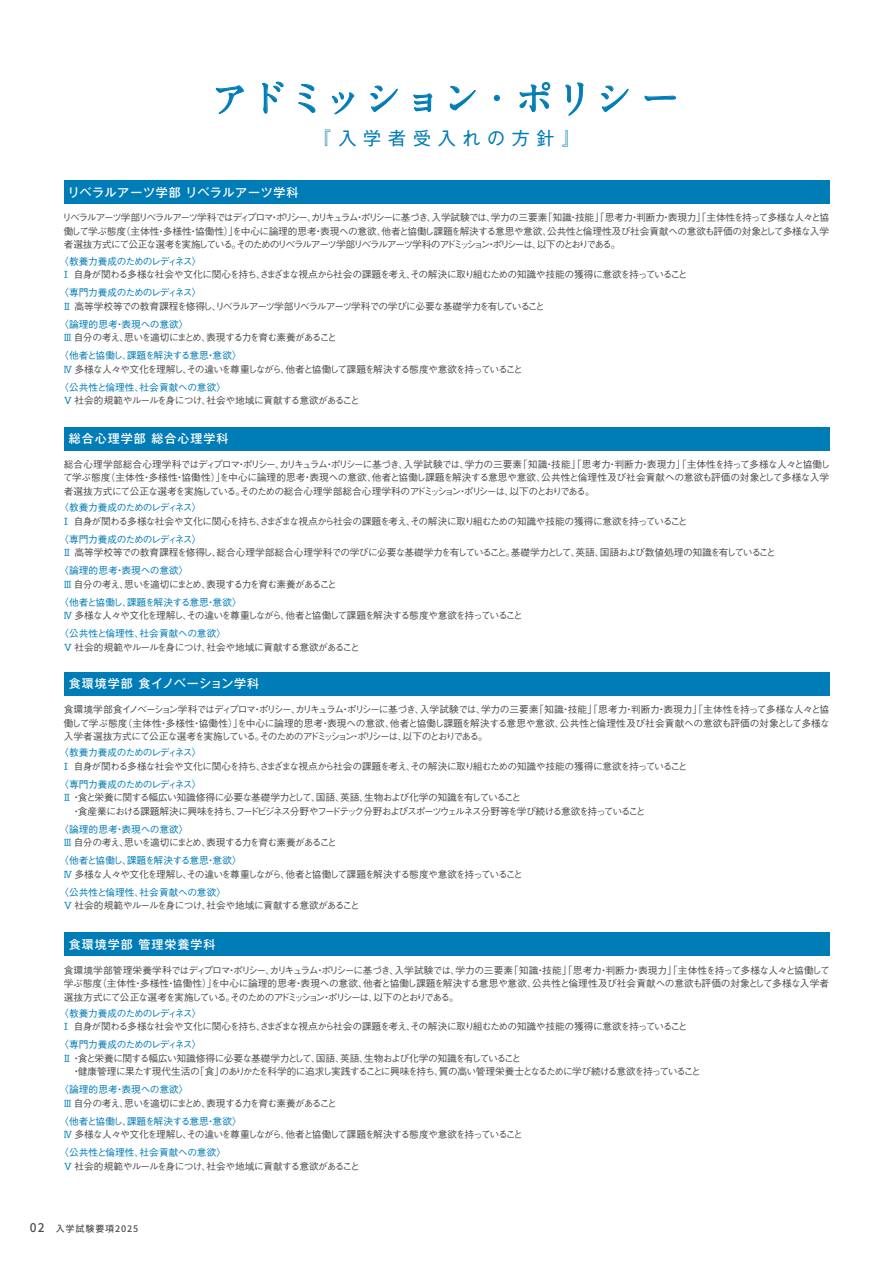
<style>
.page{position:relative;width:893px;height:1263px;background:#fff}
.page>*{position:absolute;margin:0;border:0;box-sizing:border-box;transform-origin:0 0}
.t1{font:700 39px "A1 Mincho Std";letter-spacing:-.005em;color:#007cb6}
.t2{font:18px "Gothic MB101 Pro";letter-spacing:.38em;color:#007cb6}
.t3{font:500 12px "Gothic MB101 Pro";letter-spacing:.08em;color:#fff}
.t4{font:500 12px "Gothic MB101 Pro";letter-spacing:.055em;color:#fff}
.t5{font:500 12px "Gothic MB101 Pro";letter-spacing:.06em;color:#fff}
.t6{font:500 9.75px/13.5px "Gothic BBB Pro";letter-spacing:-.09em;color:#4b4c4d}
.t7{font:500 9.75px/13.5px "Gothic BBB Pro";letter-spacing:-.11em;color:#4b4c4d}
.t8{font:500 9.75px/13.5px "Gothic BBB Pro";letter-spacing:-.045em;color:#4b4c4d}
.t9{font:500 9.75px/13.5px "Gothic BBB Pro";letter-spacing:-.065em;color:#4b4c4d}
.t10{font:500 9.75px "Gothic BBB Pro";letter-spacing:-.06em;color:#4b4c4d}
.t11{font:500 9.75px/13.5px "Gothic BBB Pro";letter-spacing:-.05em;color:#4b4c4d}
.t12{font:500 9.75px "Gothic BBB Pro";letter-spacing:-.125em;color:#4b4c4d}
.t13{font:500 9.75px "Gothic BBB Pro";letter-spacing:-.105em;color:#007cb6}
.t14{font:500 9px "Gen Jyuu Gothic L";letter-spacing:.1em;color:#4b4c4d}
.s1{color:#007cb6}
.s2{font-size:12px}
</style>
<div class="page">
<div style="left:64px;top:180px;width:765px;height:24px;background:#007cb6"></div>
<div style="left:64px;top:427px;width:765px;height:23px;background:#007cb6"></div>
<div style="left:64px;top:672px;width:765px;height:24px;background:#007cb6"></div>
<div style="left:64px;top:932px;width:765px;height:24px;background:#007cb6"></div>
<svg style="left:216px;top:85px;width:28px;height:29px"></svg>
<svg style="left:262px;top:82px;width:21px;height:32px"></svg>
<svg style="left:298px;top:84px;width:17px;height:29px"></svg>
<svg style="left:332px;top:92px;width:22px;height:22px"></svg>
<svg style="left:370px;top:86px;width:28px;height:26px"></svg>
<svg style="left:413px;top:93px;width:19px;height:19px"></svg>
<svg style="left:450px;top:86px;width:26px;height:24px"></svg>
<svg style="left:494px;top:95px;width:6px;height:6px"></svg>
<svg style="left:520px;top:82px;width:30px;height:30px"></svg>
<svg style="left:565px;top:83px;width:18px;height:33px"></svg>
<svg style="left:601px;top:86px;width:27px;height:26px"></svg>
<svg style="left:645px;top:96px;width:31px;height:5px"></svg>
<h1 class="t1" style="left:210px;top:66px;width:471px">アドミッション・ポリシー</h1>
<h2 class="t2" style="left:313px;top:124px;width:269px">『入学者受入れの方針』</h2>
<p class="t4" style="left:68px;top:182px;width:232px">リベラルアーツ学部 リベラルアーツ学科</p>
<p class="t6" style="left:62px;top:210px;width:768px;text-align:justify">リベラルアーツ学部リベラルアーツ学科ではディプロマ・ポリシー、カリキュラム・ポリシーに基づき、入学試験では、学力の三要素「知識・技能」「思考力・判断力・表現力」「主体性を持って多様な人々と協働して学ぶ態度（主体性・多様性・協働性）」を中心に論理的思考・表現への意欲、他者と協働し課題を解決する意思や意欲、公共性と倫理性及び社会貢献への意欲も評価の対象として多様な入学者選抜方式にて公正な選考を実施している。そのためのリベラルアーツ学部リベラルアーツ学科のアドミッション・ポリシーは、以下のとおりである。</p>
<p class="t6" style="left:59px;top:253px;width:630px"><span class="s1">〈教養力養成のためのレディネス〉<br>Ⅰ</span> 自身が関わる多様な社会や文化に関心を持ち、さまざまな視点から社会の課題を考え、その解決に取り組むための知識や技能の獲得に意欲を持っていること</p>
<p class="t6" style="left:62px;top:285px;width:484px;text-indent:-3px"><span class="s1">〈専門力養成のためのレディネス〉<br>Ⅱ</span> 高等学校等での教育課程を修得し、リベラルアーツ学部リベラルアーツ学科での学びに必要な基礎学力を有していること</p>
<p class="t9" style="left:63px;top:316px;width:276px;text-indent:-4px"><span class="s1">〈論理的思考・表現への意欲〉<br>Ⅲ</span> 自分の考え、思いを適切にまとめ、表現する力を育む素養があること</p>
<p class="t7" style="left:63px;top:348px;width:462px;text-indent:-4px"><span class="s1">〈他者と協働し、課題を解決する意思・意欲〉<br>Ⅳ</span> 多様な人々や文化を理解し、その違いを尊重しながら、他者と協働して課題を解決する態度や意欲を持っていること</p>
<p class="t8" style="left:63px;top:379px;width:298px;text-indent:-4px"><span class="s1">〈公共性と倫理性、社会貢献への意欲〉<br>Ⅴ</span> 社会的規範やルールを身につけ、社会や地域に貢献する意欲があること</p>
<p class="t3" style="left:69px;top:429px;width:161px">総合心理学部 総合心理学科</p>
<p class="t6" style="left:63px;top:456px;width:768px;text-align:justify">総合心理学部総合心理学科ではディプロマ・ポリシー、カリキュラム・ポリシーに基づき、入学試験では、学力の三要素「知識・技能」「思考力・判断力・表現力」「主体性を持って多様な人々と協働して学ぶ態度（主体性・多様性・協働性）」を中心に論理的思考・表現への意欲、他者と協働し課題を解決する意思や意欲、公共性と倫理性及び社会貢献への意欲も評価の対象として多様な入学者選抜方式にて公正な選考を実施している。そのための総合心理学部総合心理学科のアドミッション・ポリシーは、以下のとおりである。</p>
<p class="t6" style="left:59px;top:499px;width:630px"><span class="s1">〈教養力養成のためのレディネス〉<br>Ⅰ</span> 自身が関わる多様な社会や文化に関心を持ち、さまざまな視点から社会の課題を考え、その解決に取り組むための知識や技能の獲得に意欲を持っていること</p>
<p class="t11" style="left:62px;top:531px;width:715px;text-indent:-3px"><span class="s1">〈専門力養成のためのレディネス〉<br>Ⅱ</span> 高等学校等での教育課程を修得し、総合心理学部総合心理学科での学びに必要な基礎学力を有していること。基礎学力として、英語、国語および数値処理の知識を有していること</p>
<p class="t9" style="left:63px;top:562px;width:276px;text-indent:-4px"><span class="s1">〈論理的思考・表現への意欲〉<br>Ⅲ</span> 自分の考え、思いを適切にまとめ、表現する力を育む素養があること</p>
<p class="t7" style="left:63px;top:594px;width:462px;text-indent:-4px"><span class="s1">〈他者と協働し、課題を解決する意思・意欲〉<br>Ⅳ</span> 多様な人々や文化を理解し、その違いを尊重しながら、他者と協働して課題を解決する態度や意欲を持っていること</p>
<p class="t8" style="left:63px;top:625px;width:298px;text-indent:-4px"><span class="s1">〈公共性と倫理性、社会貢献への意欲〉<br>Ⅴ</span> 社会的規範やルールを身につけ、社会や地域に貢献する意欲があること</p>
<p class="t5" style="left:69px;top:674px;width:192px">食環境学部 食イノベーション学科</p>
<p class="t6" style="left:64px;top:701px;width:768px;text-align:justify">食環境学部食イノベーション学科ではディプロマ・ポリシー、カリキュラム・ポリシーに基づき、入学試験では、学力の三要素「知識・技能」「思考力・判断力・表現力」「主体性を持って多様な人々と協働して学ぶ態度（主体性・多様性・協働性）」を中心に論理的思考・表現への意欲、他者と協働し課題を解決する意思や意欲、公共性と倫理性及び社会貢献への意欲も評価の対象として多様な入学者選抜方式にて公正な選考を実施している。そのためのアドミッション・ポリシーは、以下のとおりである。</p>
<p class="t6" style="left:59px;top:745px;width:630px"><span class="s1">〈教養力養成のためのレディネス〉<br>Ⅰ</span> 自身が関わる多様な社会や文化に関心を持ち、さまざまな視点から社会の課題を考え、その解決に取り組むための知識や技能の獲得に意欲を持っていること</p>
<p class="t13" style="left:59px;top:776px;width:145px">〈専門力養成のためのレディネス〉</p>
<p class="t10" style="left:62px;top:790px;width:460px"><span class="s1">Ⅱ</span> ・食と栄養に関する幅広い知識修得に必要な基礎学力として、国語、英語、生物および化学の知識を有していること</p>
<p class="t12" style="left:71px;top:803px;width:576px">・食産業における課題解決に興味を持ち、フードビジネス分野やフードテック分野およびスポーツウェルネス分野等を学び続ける意欲を持っていること</p>
<p class="t9" style="left:63px;top:821px;width:276px;text-indent:-4px"><span class="s1">〈論理的思考・表現への意欲〉<br>Ⅲ</span> 自分の考え、思いを適切にまとめ、表現する力を育む素養があること</p>
<p class="t7" style="left:63px;top:853px;width:462px;text-indent:-4px"><span class="s1">〈他者と協働し、課題を解決する意思・意欲〉<br>Ⅳ</span> 多様な人々や文化を理解し、その違いを尊重しながら、他者と協働して課題を解決する態度や意欲を持っていること</p>
<p class="t8" style="left:63px;top:884px;width:298px;text-indent:-4px"><span class="s1">〈公共性と倫理性、社会貢献への意欲〉<br>Ⅴ</span> 社会的規範やルールを身につけ、社会や地域に貢献する意欲があること</p>
<p class="t3" style="left:69px;top:934px;width:148px">食環境学部 管理栄養学科</p>
<p class="t6" style="left:64px;top:962px;width:767px;text-align:justify">食環境学部管理栄養学科ではディプロマ・ポリシー、カリキュラム・ポリシーに基づき、入学試験では、学力の三要素「知識・技能」「思考力・判断力・表現力」「主体性を持って多様な人々と協働して学ぶ態度（主体性・多様性・協働性）」を中心に論理的思考・表現への意欲、他者と協働し課題を解決する意思や意欲、公共性と倫理性及び社会貢献への意欲も評価の対象として多様な入学者選抜方式にて公正な選考を実施している。そのためのアドミッション・ポリシーは、以下のとおりである。</p>
<p class="t6" style="left:59px;top:1005px;width:630px"><span class="s1">〈教養力養成のためのレディネス〉<br>Ⅰ</span> 自身が関わる多様な社会や文化に関心を持ち、さまざまな視点から社会の課題を考え、その解決に取り組むための知識や技能の獲得に意欲を持っていること</p>
<p class="t13" style="left:59px;top:1037px;width:145px">〈専門力養成のためのレディネス〉</p>
<p class="t10" style="left:62px;top:1050px;width:460px"><span class="s1">Ⅱ</span> ・食と栄養に関する幅広い知識修得に必要な基礎学力として、国語、英語、生物および化学の知識を有していること</p>
<p class="t6" style="left:71px;top:1064px;width:631px">・健康管理に果たす現代生活の「食」のありかたを科学的に追求し実践することに興味を持ち、質の高い管理栄養士となるために学び続ける意欲を持っていること</p>
<p class="t9" style="left:63px;top:1082px;width:276px;text-indent:-4px"><span class="s1">〈論理的思考・表現への意欲〉<br>Ⅲ</span> 自分の考え、思いを適切にまとめ、表現する力を育む素養があること</p>
<p class="t7" style="left:63px;top:1113px;width:462px;text-indent:-4px"><span class="s1">〈他者と協働し、課題を解決する意思・意欲〉<br>Ⅳ</span> 多様な人々や文化を理解し、その違いを尊重しながら、他者と協働して課題を解決する態度や意欲を持っていること</p>
<p class="t8" style="left:63px;top:1145px;width:298px;text-indent:-4px"><span class="s1">〈公共性と倫理性、社会貢献への意欲〉<br>Ⅴ</span> 社会的規範やルールを身につけ、社会や地域に貢献する意欲があること</p>
<p class="t14" style="left:30px;top:1222px;width:110px"><span class="s2">02</span>　入学試験要項2025</p>
</div>
